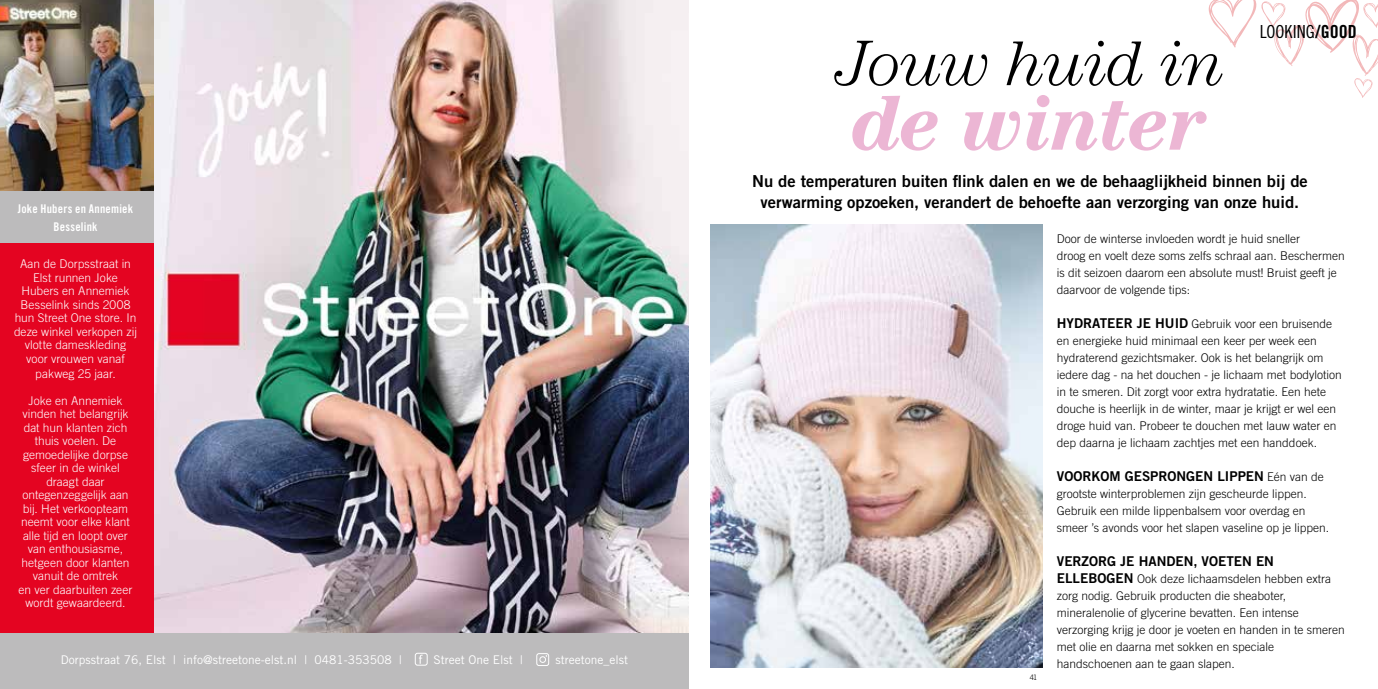
<style>
.page{position:relative;width:1378px;height:689px;background:#fff}
.page>*{position:absolute;margin:0;border:0;box-sizing:border-box;transform-origin:0 0}
.t1{font:italic 700 79.5px "Century Std";letter-spacing:-.02em;color:#ecb6d4}
.t2{font:italic 300 64.5px "Century Std";letter-spacing:-.02em;color:#000}
.t3{font:18px "Trade Gothic LT Std Cn 18";color:#000}
.t4{font:16.5px/21.8px "Trade Gothic LT Std Bd 2";color:#000;text-align:center}
.t5{font:13.5px "Trade Gothic LT Std Bd 2";color:#000}
.t6{font:300 12px/17px "Trade Gothic LT Std";color:#000}
.t7{font:300 12px/13.5px "Trade Gothic LT Std";color:#fff;text-align:center}
.t8{font:12px "Trade Gothic LT Std";color:#fff}
.t9{font:12px/18px "Trade Gothic LT Std Bd Cn 20";letter-spacing:.02em;color:#fff;text-align:center}
.t10{font:300 7.5px "Trade Gothic LT Std";color:#000}
.s1{font-family:"Trade Gothic LT Std Bd Cn 20"}
.s2{font-family:"Trade Gothic LT Std Bd 2";font-weight:400;font-size:13.5px}
.s3{font-family:"Trade Gothic LT Std";font-weight:300;font-size:12px}
</style>
<div class="page">
<img style="left:154px;top:0;width:535px;height:634px">
<div style="left:0;top:0;width:154px;height:689px;background:#e40421"></div>
<div style="left:0;top:634px;width:689px;height:55px;background:#bcbbbc"></div>
<img style="left:0;top:0;width:154px;height:191px">
<svg style="left:419px;top:655px;width:4px;height:8px"></svg>
<div style="left:415px;top:653px;width:12px;height:12px;border:1px solid #fff;border-radius:2px"></div>
<div style="left:536px;top:653px;width:13px;height:13px;border:1px solid #fff;border-radius:2px"></div>
<div style="left:539px;top:656px;width:7px;height:7px;border:1px solid #fff;border-radius:50%"></div>
<div style="left:0;top:191px;width:154px;height:51px;background:#bcbbbc"></div>
<svg style="left:1208px;top:0;width:170px;height:98px"></svg>
<img style="left:710px;top:224px;width:332px;height:444px">
<p class="t9" style="left:18px;top:199px;width:117px">Joke Hubers en Annemiek<br>Besselink</p>
<p class="t7" style="left:14px;top:257px;width:124px">Aan de Dorpsstraat in<br>Elst runnen Joke<br>Hubers en Annemiek<br>Besselink sinds 2008 hun Street One store. In deze winkel verkopen zij vlotte dameskleding voor vrouwen vanaf</p>
<p class="t7" style="left:35px;top:366px;width:82px">pakweg 25 jaar.</p>
<p class="t7" style="left:18px;top:393px;width:115px">Joke en Annemiek vinden het belangrijk dat hun klanten zich thuis voelen. De gemoedelijke dorpse sfeer in de winkel draagt daar ontegenzeggelijk aan bij. Het verkoopteam neemt voor elke klant alle tijd en loopt over van enthousiasme, hetgeen door klanten vanuit de omtrek<br>en ver daarbuiten zeer wordt gewaardeerd.</p>
<p class="t8" style="left:61px;top:652px;width:342px">Dorpsstraat 76, Elst | info@streetone-elst.nl | 0481-353508 |</p>
<p class="t8" style="left:433px;top:652px;width:91px">Street One Elst |</p>
<p class="t8" style="left:555px;top:652px;width:74px">streetone_elst</p>
<h2 class="t2" style="left:836px;top:27px;width:390px">Jouw huid in</h2>
<h1 class="t1" style="left:852px;top:76px;width:356px">de winter</h1>
<h3 class="t3" style="left:1259px;top:21px;width:99px">LOOKING<span class="s1">/GOOD</span></h3>
<h3 class="t4" style="left:752px;top:170px;width:557px">Nu de temperaturen buiten flink dalen en we de behaaglijkheid binnen bij de verwarming opzoeken, verandert de behoefte aan verzorging van onze huid.</h3>
<p class="t10" style="left:1029px;top:672px;width:9px">41</p>
<p class="t6" style="left:1057px;top:230px;width:289px">Door de winterse invloeden wordt je huid sneller<br>droog en voelt deze soms zelfs schraal aan. Beschermen is dit seizoen daarom een absolute must! Bruist geeft je daarvoor de volgende tips:</p>
<p class="t6" style="left:1057px;top:315px;width:286px"><span class="s2">HYDRATEER JE HUID</span> Gebruik voor een bruisende en energieke huid minimaal een keer per week een hydraterend gezichtsmaker. Ook is het belangrijk om iedere dag - na het douchen - je lichaam met bodylotion in te smeren. Dit zorgt voor extra hydratatie. Een hete douche is heerlijk in de winter, maar je krijgt er wel een droge huid van. Probeer te douchen met lauw water en dep daarna je lichaam zachtjes met een handdoek.</p>
<p class="t5" style="left:1057px;top:467px;width:269px">VOORKOM GESPRONGEN LIPPEN <span class="s3">Eén van de</span></p>
<p class="t6" style="left:1057px;top:485px;width:274px">grootste winterproblemen zijn gescheurde lippen.<br>Gebruik een milde lippenbalsem voor overdag en smeer ’s avonds voor het slapen vaseline op je lippen.</p>
<p class="t5" style="left:1057px;top:552px;width:219px">VERZORG JE HANDEN, VOETEN EN</p>
<p class="t6" style="left:1057px;top:570px;width:290px"><span class="s2">ELLEBOGEN</span> Ook deze lichaamsdelen hebben extra zorg nodig. Gebruik producten die sheaboter, mineralenolie of glycerine bevatten. Een intense verzorging krijg je door je voeten en handen in te smeren met olie en daarna met sokken en speciale handschoenen aan te gaan slapen.</p>
</div>
